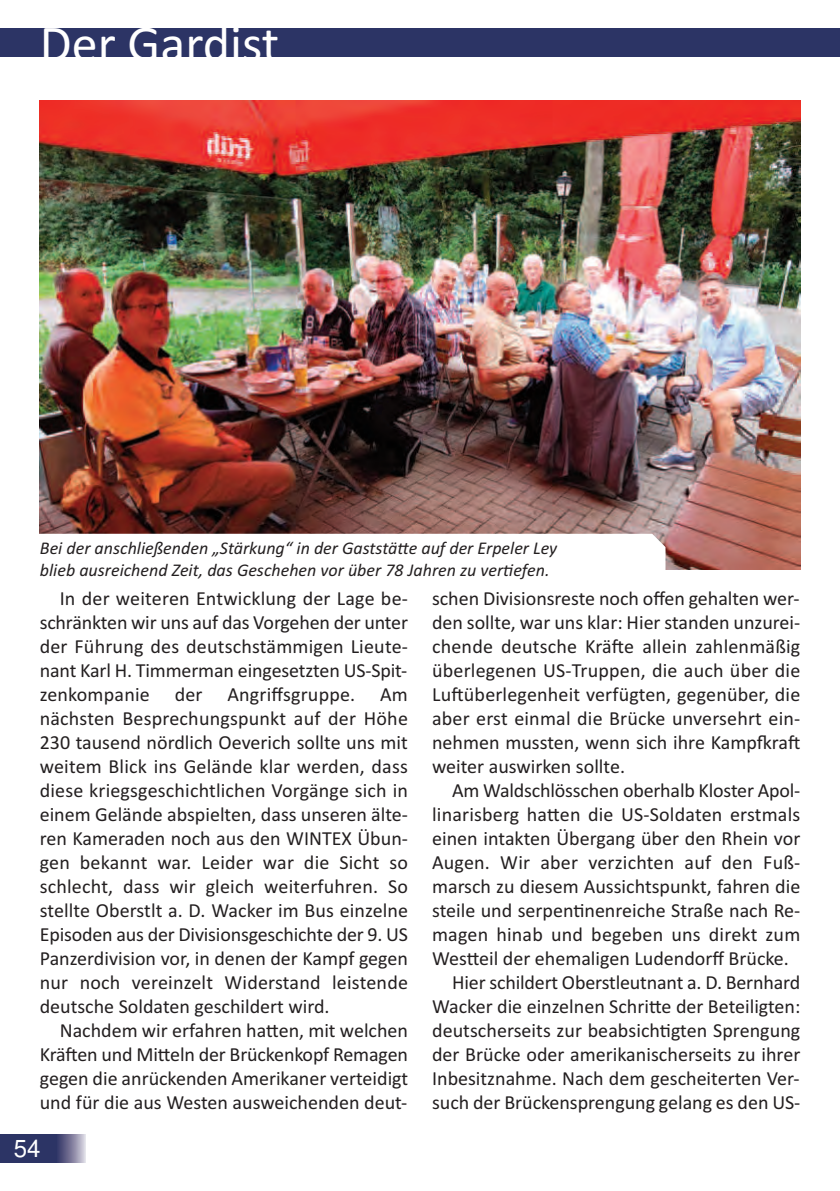
<style>
.page{position:relative;width:840px;height:1191px;background:#fff}
.page>*{position:absolute;margin:0;border:0;box-sizing:border-box;transform-origin:0 0}
.t1{font:25.4px "Calibri";color:#fff}
.t2{font:24px "Arial";color:#fff}
.t3{font:9.8px "Calibri";color:#231f20}
.t4{font:9.8px "Calibri";letter-spacing:.02em;color:#231f20}
.t5{font:9.8px "Calibri";letter-spacing:-.02em;color:#231f20}
.t6{font:italic 8.8px "Calibri";color:#231f20}
</style>
<div class="page">
<div style="left:0;top:29px;width:839px;height:28px;background:#2c3465"></div>
<div style="left:0;top:1134px;width:58px;height:28px;background:#2c3465"></div>
<div style="left:57px;top:1134px;width:28px;height:28px;background:linear-gradient(to right,#2d2e60,#ccc8d7)"></div>
<img style="left:40px;top:101px;width:759px;height:468px">
<svg style="left:40px;top:534px;width:625px;height:35px"></svg>
<h1 class="t1" style="left:40px;top:38px;width:241px">Der Gardist</h1>
<p class="t6" style="left:40px;top:546px;width:518px">Bei der anschließenden &gt;Stärkung&lt; in der Gaststäte auf der Erpeler Ley</p>
<p class="t6" style="left:40px;top:567px;width:511px">blieb ausreichend Zeit, das Geschehen vor über 78 Jahren zu ver}efen.</p>
<p class="t4" style="left:60px;top:595px;width:349px">In der weiteren Entwicklung der Lage be-</p>
<p class="t5" style="left:40px;top:619px;width:369px">schränkten wir uns auf das Vorgehen der unter</p>
<p class="t4" style="left:40px;top:643px;width:369px">der Führung des deutschstämmigen Lieute-</p>
<p class="t3" style="left:40px;top:667px;width:369px">nant Karl H. Timmerman eingesetzten US-Spit-</p>
<p class="t4" style="left:40px;top:691px;width:111px">zenkompanie</p>
<p class="t3" style="left:174px;top:691px;width:29px">der</p>
<p class="t4" style="left:227px;top:691px;width:129px">Angriûsgruppe.</p>
<p class="t3" style="left:380px;top:691px;width:29px">Am</p>
<p class="t4" style="left:40px;top:715px;width:369px">nächsten Besprechungspunkt auf der Höhe</p>
<p class="t3" style="left:40px;top:739px;width:369px">230 tausend nördlich Oeverich sollte uns mit</p>
<p class="t4" style="left:40px;top:763px;width:369px">weitem Blick ins Gelände klar werden, dass</p>
<p class="t4" style="left:40px;top:787px;width:369px">diese kriegsgeschichtlichen Vorgänge sich in</p>
<p class="t3" style="left:40px;top:811px;width:369px">einem Gelände abspielten, dass unseren älte-</p>
<p class="t3" style="left:40px;top:835px;width:369px">ren Kameraden noch aus den WINTEX Übun-</p>
<p class="t4" style="left:40px;top:859px;width:369px">gen bekannt war. Leider war die Sicht so</p>
<p class="t4" style="left:40px;top:883px;width:369px">schlecht, dass wir gleich weiterfuhren. So</p>
<p class="t3" style="left:40px;top:907px;width:369px">stellte Oberstlt a. D. Wacker im Bus einzelne</p>
<p class="t5" style="left:40px;top:931px;width:369px">Episoden aus der Divisionsgeschichte der 9. US</p>
<p class="t3" style="left:40px;top:955px;width:369px">Panzerdivision vor, in denen der Kampf gegen</p>
<p class="t4" style="left:40px;top:979px;width:369px">nur noch vereinzelt Widerstand leistende</p>
<p class="t3" style="left:40px;top:1003px;width:291px">deutsche Soldaten geschildert wird.</p>
<p class="t3" style="left:60px;top:1027px;width:349px">Nachdem wir erfahren haten, mit welchen</p>
<p class="t3" style="left:40px;top:1051px;width:369px">Kräven und Miteln der Brückenkopf Remagen</p>
<p class="t3" style="left:40px;top:1075px;width:369px">gegen die anrückenden Amerikaner verteidigt</p>
<p class="t3" style="left:40px;top:1099px;width:369px">und für die aus Westen ausweichenden deut-</p>
<h2 class="t2" style="left:14px;top:1139px;width:28px">54</h2>
<p class="t3" style="left:432px;top:595px;width:369px">schen Divisionsreste noch oûen gehalten wer-</p>
<p class="t3" style="left:432px;top:619px;width:369px">den sollte, war uns klar: Hier standen unzurei-</p>
<p class="t4" style="left:432px;top:643px;width:369px">chende deutsche Kräve allein zahlenmäßig</p>
<p class="t4" style="left:432px;top:667px;width:369px">überlegenen US-Truppen, die auch über die</p>
<p class="t4" style="left:432px;top:691px;width:369px">Luvüberlegenheit verfügten, gegenüber, die</p>
<p class="t4" style="left:432px;top:715px;width:369px">aber erst einmal die Brücke unversehrt ein-</p>
<p class="t3" style="left:432px;top:739px;width:369px">nehmen mussten, wenn sich ihre Kamporav</p>
<p class="t3" style="left:432px;top:763px;width:194px">weiter auswirken sollte.</p>
<p class="t5" style="left:452px;top:787px;width:349px">Am Waldschlösschen oberhalb Kloster Apol-</p>
<p class="t4" style="left:432px;top:811px;width:369px">linarisberg haten die US-Soldaten erstmals</p>
<p class="t3" style="left:432px;top:835px;width:369px">einen intakten Übergang über den Rhein vor</p>
<p class="t4" style="left:432px;top:859px;width:369px">Augen. Wir aber verzichten auf den Fuß-</p>
<p class="t3" style="left:432px;top:883px;width:369px">marsch zu diesem Aussichtspunkt, fahren die</p>
<p class="t3" style="left:432px;top:907px;width:369px">steile und serpen}nenreiche Straße nach Re-</p>
<p class="t4" style="left:432px;top:931px;width:369px">magen hinab und begeben uns direkt zum</p>
<p class="t3" style="left:432px;top:955px;width:358px">Westeil der ehemaligen Ludendorû Brücke.</p>
<p class="t3" style="left:452px;top:979px;width:349px">Hier schildert Oberstleutnant a. D. Bernhard</p>
<p class="t3" style="left:432px;top:1003px;width:369px">Wacker die einzelnen Schrite der Beteiligten:</p>
<p class="t3" style="left:432px;top:1027px;width:369px">deutscherseits zur beabsich}gten Sprengung</p>
<p class="t3" style="left:432px;top:1051px;width:369px">der Brücke oder amerikanischerseits zu ihrer</p>
<p class="t3" style="left:432px;top:1075px;width:369px">Inbesitznahme. Nach dem gescheiterten Ver-</p>
<p class="t3" style="left:432px;top:1099px;width:369px">such der Brückensprengung gelang es den US-</p>
</div>
